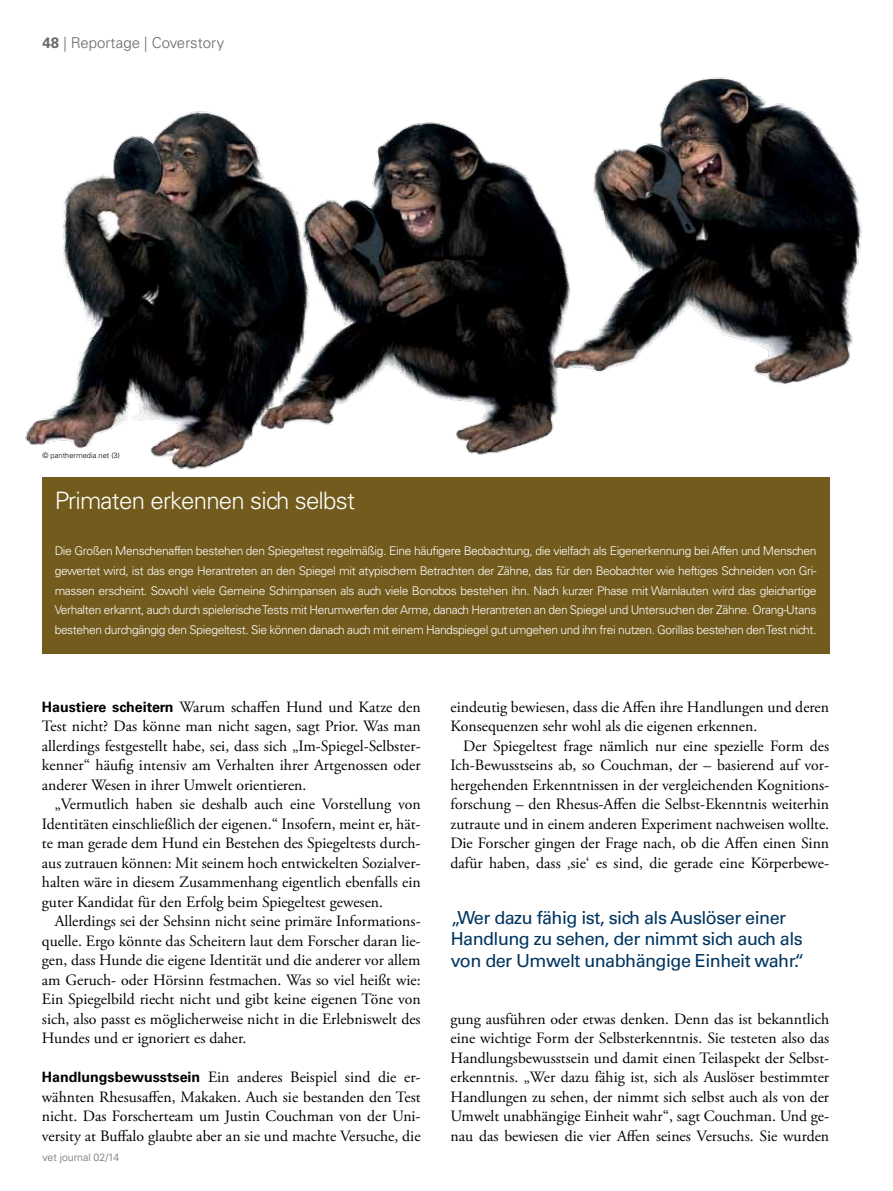
<style>
.page{position:relative;width:893px;height:1191px;background:#fff}
.page>*{position:absolute;margin:0;border:0;box-sizing:border-box;transform-origin:0 0}
.t1{font:300 24px "Univers";letter-spacing:-.03em;color:#fff}
.t2{font:18px/21.6px "Univers";letter-spacing:-.03em;color:#003560}
.t3{font:15.75px/19.5px "Adobe Garamond Pro";color:#000;text-align:justify}
.t4{font:300 15px "Univers";color:#6d6968}
.t5{font:300 12px/19.5px "Univers";letter-spacing:-.03em;color:#fff;text-align:justify}
.t6{font:300 10.5px "Univers";color:#6d6968}
.t7{font:300 7.5px "Univers";color:#000}
.s1{font-weight:700}
.s2{font-family:"Univers";font-weight:700;font-size:14.25px}
</style>
<div class="page">
<img style="left:25px;top:111px;width:224px;height:359px">
<img style="left:249px;top:122px;width:309px;height:333px">
<img style="left:512px;top:77px;width:350px;height:332px">
<div style="left:42px;top:477px;width:787px;height:177px;background:#725b1c"></div>
<p class="t4" style="left:43px;top:34px;width:183px"><span class="s1">48</span> | Reportage | Coverstory</p>
<p class="t7" style="left:43px;top:451px;width:79px">© panthermedia.net (3)</p>
<h1 class="t1" style="left:55px;top:486px;width:302px">Primaten erkennen sich selbst</h1>
<p class="t5" style="left:55px;top:541px;width:763px">Die Großen Menschenaffen bestehen den Spiegeltest regelmäßig. Eine häufigere Beobachtung, die vielfach als Eigenerkennung bei Affen und Menschen gewertet wird, ist das enge Herantreten an den Spiegel mit atypischem Betrachten der Zähne, das für den Beobachter wie heftiges Schneiden von Gri&shy;massen erscheint. Sowohl viele Gemeine Schimpansen als auch viele Bonobos bestehen ihn. Nach kurzer Phase mit Warnlauten wird das gleichartige Verhalten erkannt, auch durch spielerische Tests mit Herumwerfen der Arme, danach Herantreten an den Spiegel und Untersuchen der Zähne. Orang-Utans bestehen durchgängig den Spiegeltest. Sie können danach auch mit einem Handspiegel gut umgehen und ihn frei nutzen. Gorillas bestehen den Test nicht.</p>
<p class="t3" style="left:42px;top:697px;width:380px"><span class="s2">Haustiere scheitern</span> Warum schaffen Hund und Katze den Test nicht? Das könne man nicht sagen, sagt Prior. Was man allerdings festgestellt habe, sei, dass sich „Im-Spiegel-Selbster&shy;kenner“ häufig intensiv am Verhalten ihrer Artgenossen oder anderer Wesen in ihrer Umwelt orientieren.</p>
<p class="t3" style="left:42px;top:795px;width:380px;text-indent:13px">„Vermutlich haben sie deshalb auch eine Vorstellung von Identitäten einschließlich der eigenen.“ Insofern, meint er, hät&shy;te man gerade dem Hund ein Bestehen des Spiegeltests durch&shy;aus zutrauen können: Mit seinem hoch entwickelten Sozialver&shy;halten wäre in diesem Zusammenhang eigentlich ebenfalls ein guter Kandidat für den Erfolg beim Spiegeltest gewesen.</p>
<p class="t3" style="left:42px;top:912px;width:380px;text-indent:13px">Allerdings sei der Sehsinn nicht seine primäre Informations&shy;quelle. Ergo könnte das Scheitern laut dem Forscher daran lie&shy;gen, dass Hunde die eigene Identität und die anderer vor allem am Geruch- oder Hörsinn festmachen. Was so viel heißt wie:<br>Ein Spiegelbild riecht nicht und gibt keine eigenen Töne von sich, also passt es möglicherweise nicht in die Erlebniswelt des Hundes und er ignoriert es daher.</p>
<p class="t3" style="left:42px;top:1068px;width:380px"><span class="s2">Handlungsbewusstsein</span> Ein anderes Beispiel sind die er&shy;wähnten Rhesusaffen, Makaken. Auch sie bestanden den Test nicht. Das Forscherteam um Justin Couchman von der Uni&shy;versity at Buffalo glaubte aber an sie und machte Versuche, die</p>
<p class="t6" style="left:43px;top:1151px;width:78px">vet journal 02/14</p>
<p class="t3" style="left:450px;top:697px;width:380px">eindeutig bewiesen, dass die Affen ihre Handlungen und deren<br>Konsequenzen sehr wohl als die eigenen erkennen.</p>
<p class="t3" style="left:450px;top:736px;width:380px;text-indent:13px">Der Spiegeltest frage nämlich nur eine spezielle Form des Ich-Bewusstseins ab, so Couchman, der – basierend auf vor&shy;hergehenden Erkenntnissen in der vergleichenden Kognitions&shy;forschung – den Rhesus-Affen die Selbst-Ekenntnis weiterhin zutraute und in einem anderen Experiment nachweisen wollte.<br>Die Forscher gingen der Frage nach, ob die Affen einen Sinn dafür haben, dass ‚sie‘ es sind, die gerade eine Körperbewe-</p>
<p class="t2" style="left:451px;top:906px;width:355px">„Wer dazu fähig ist, sich als Auslöser einer<br>Handlung zu sehen, der nimmt sich auch als von der Umwelt unabhängige Einheit wahr.“</p>
<p class="t3" style="left:450px;top:1009px;width:380px">gung ausführen oder etwas denken. Denn das ist bekanntlich eine wichtige Form der Selbsterkenntnis. Sie testeten also das Handlungsbewusstsein und damit einen Teilaspekt der Selbst&shy;erkenntnis. „Wer dazu fähig ist, sich als Auslöser bestimmter Handlungen zu sehen, der nimmt sich selbst auch als von der Umwelt unabhängige Einheit wahr“, sagt Couchman. Und ge&shy;nau das bewiesen die vier Affen seines Versuchs. Sie wurden</p>
</div>
